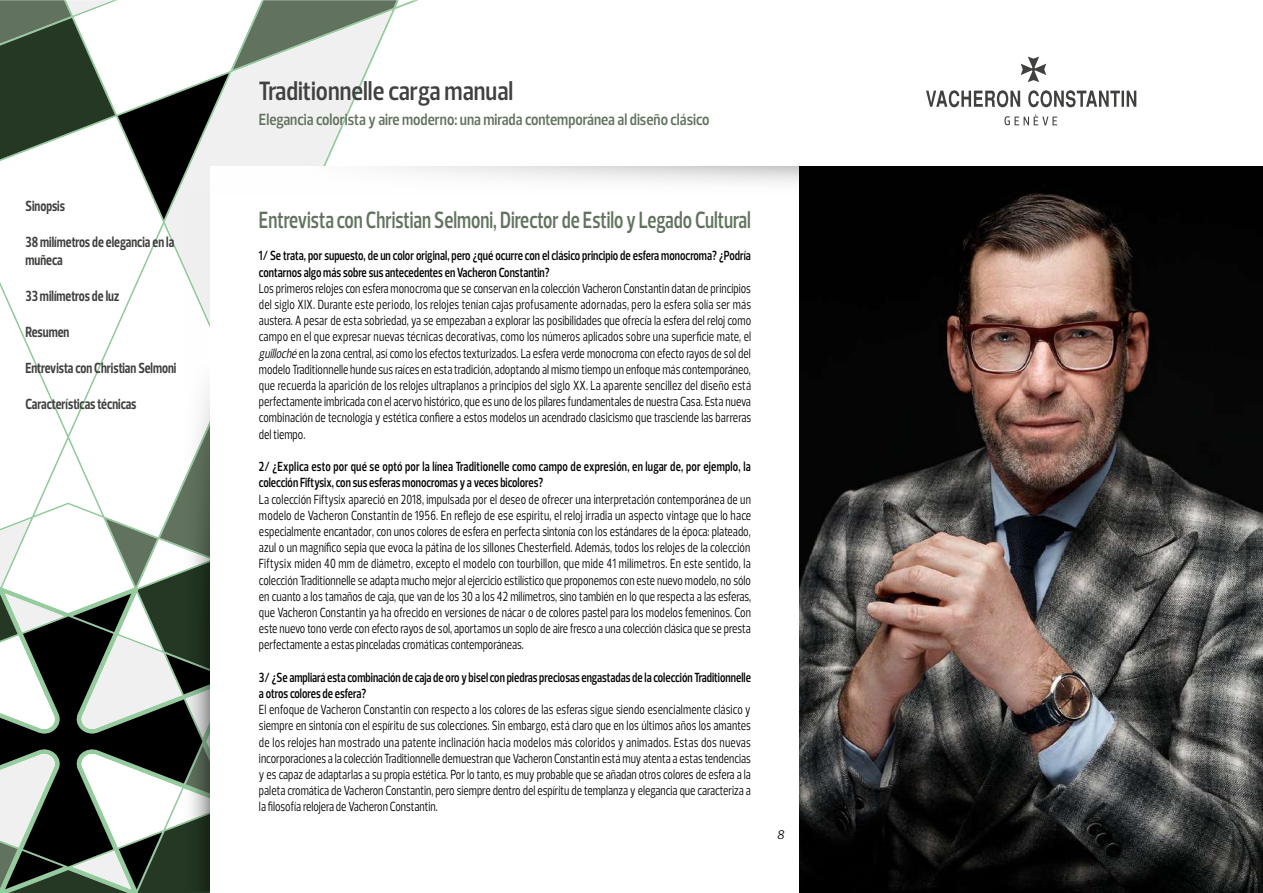
<style>
.page{position:relative;width:1263px;height:893px;background:#fff}
.page>*{position:absolute;margin:0;border:0;box-sizing:border-box;transform-origin:0 0}
.t1{font:600 27px "Prelo Condensed";color:#40403f}
.t2{font:600 24px "Prelo Condensed";color:#61735e;scale:.87 1}
.t3{font:600 16.5px "Prelo Condensed";color:#61735e}
.t4{font:700 15px/18px "Prelo Condensed";color:#40403f;scale:.9 1}
.t5{font:13.5px/16.2px "Prelo Condensed";color:#000;text-align:justify;scale:.9 1}
.t6{font:600 13.5px/16.2px "Prelo Condensed";color:#000;scale:.9 1}
.t7{font:italic 12.75px "Prelo";color:#000}
.s1{font-style:italic}
</style>
<div class="page">
<svg style="left:0;top:737px;width:163px;height:9px"></svg>
<svg style="left:0;top:746px;width:210px;height:147px"></svg>
<svg style="left:0;top:286px;width:163px;height:451px"></svg>
<svg style="left:0;top:0;width:397px;height:220px"></svg>
<svg style="left:926px;top:57px;width:210px;height:68px"></svg>
<svg style="left:163px;top:190px;width:47px;height:701px"></svg>
<div style="left:210px;top:166px;width:1052px;height:727px;background:#fff"></div>
<svg style="left:385px;top:166px;width:414px;height:17px"></svg>
<img style="left:799px;top:166px;width:464px;height:727px">
<p class="t4" style="left:26px;top:197px;width:45px">Sinopsis</p>
<p class="t4" style="left:26px;top:233px;width:167px">38 milímetros de elegancia en la muñeca</p>
<p class="t4" style="left:26px;top:287px;width:106px">33 milímetros de luz</p>
<p class="t4" style="left:26px;top:323px;width:50px">Resumen</p>
<p class="t4" style="left:26px;top:359px;width:169px">Entrevista con Christian Selmoni</p>
<p class="t4" style="left:26px;top:395px;width:125px">Características técnicas</p>
<h1 class="t1" style="left:259px;top:75px;width:256px">Traditionnelle carga manual</h1>
<p class="t3" style="left:259px;top:110px;width:452px">Elegancia colorista y aire moderno: una mirada contemporánea al diseño clásico</p>
<h2 class="t2" style="left:259px;top:205px;width:567px">Entrevista con Christian Selmoni, Director de Estilo y Legado Cultural</h2>
<p class="t6" style="left:259px;top:248px;width:548px">1/ Se trata, por supuesto, de un color original, pero ¿qué ocurre con el clásico principio de esfera monocroma? ¿Podría contarnos algo más sobre sus antecedentes en Vacheron Constantin?</p>
<p class="t5" style="left:259px;top:280px;width:548px">Los primeros relojes con esfera monocroma que se conservan en la colección Vacheron Constantin datan de principios del siglo XIX. Durante este periodo, los relojes tenían cajas profusamente adornadas, pero la esfera solía ser más austera. A pesar de esta sobriedad, ya se empezaban a explorar las posibilidades que ofrecía la esfera del reloj como campo en el que expresar nuevas técnicas decorativas, como los números aplicados sobre una superficie mate, el <span class="s1">guilloché</span>en la zona central, así como los efectos texturizados. La esfera verde monocroma con efecto rayos de sol del modelo Traditionnelle hunde sus raíces en esta tradición, adoptando al mismo tiempo un enfoque más contemporáneo, que recuerda la aparición de los relojes ultraplanos a principios del siglo XX. La aparente sencillez del diseño está perfectamente imbricada con el acervo histórico, que es uno de los pilares fundamentales de nuestra Casa. Esta nueva combinación de tecnología y estética confiere a estos modelos un acendrado clasicismo que trasciende las barreras del tiempo.</p>
<p class="t6" style="left:259px;top:458px;width:548px">2/ ¿Explica esto por qué se optó por la línea Traditionelle como campo de expresión, en lugar de, por ejemplo, la colección Fiftysix, con sus esferas monocromas y a veces bicolores?</p>
<p class="t5" style="left:259px;top:491px;width:548px">La colección Fiftysix apareció en 2018, impulsada por el deseo de ofrecer una interpretación contemporánea de un modelo de Vacheron Constantin de 1956. En reflejo de ese espíritu, el reloj irradia un aspecto vintage que lo hace especialmente encantador, con unos colores de esfera en perfecta sintonía con los estándares de la época: plateado, azul o un magnífico sepia que evoca la pátina de los sillones Chesterfield. Además, todos los relojes de la colección Fiftysix miden 40 mm de diámetro, excepto el modelo con tourbillon, que mide 41 milímetros. En este sentido, la colección Traditionnelle se adapta mucho mejor al ejercicio estilístico que proponemos con este nuevo modelo, no sólo en cuanto a los tamaños de caja, que van de los 30 a los 42 milímetros, sino también en lo que respecta a las esferas, que Vacheron Constantin ya ha ofrecido en versiones de nácar o de colores pastel para los modelos femeninos. Con este nuevo tono verde con efecto rayos de sol, aportamos un soplo de aire fresco a una colección clásica que se presta perfectamente a estas pinceladas cromáticas contemporáneas.</p>
<p class="t6" style="left:259px;top:669px;width:548px">3/ ¿Se ampliará esta combinación de caja de oro y bisel con piedras preciosas engastadas de la colección Traditionnelle a otros colores de esfera?</p>
<p class="t5" style="left:259px;top:701px;width:548px">El enfoque de Vacheron Constantin con respecto a los colores de las esferas sigue siendo esencialmente clásico y siempre en sintonía con el espíritu de sus colecciones. Sin embargo, está claro que en los últimos años los amantes de los relojes han mostrado una patente inclinación hacia modelos más coloridos y animados. Estas dos nuevas incorporaciones a la colección Traditionnelle demuestran que Vacheron Constantin está muy atenta a estas tendencias y es capaz de adaptarlas a su propia estética. Por lo tanto, es muy probable que se añadan otros colores de esfera a la paleta cromática de Vacheron Constantin, pero siempre dentro del espíritu de templanza y elegancia que caracteriza a la filosofía relojera de Vacheron Constantin.</p>
<p class="t7" style="left:777px;top:826px;width:9px">8</p>
</div>
